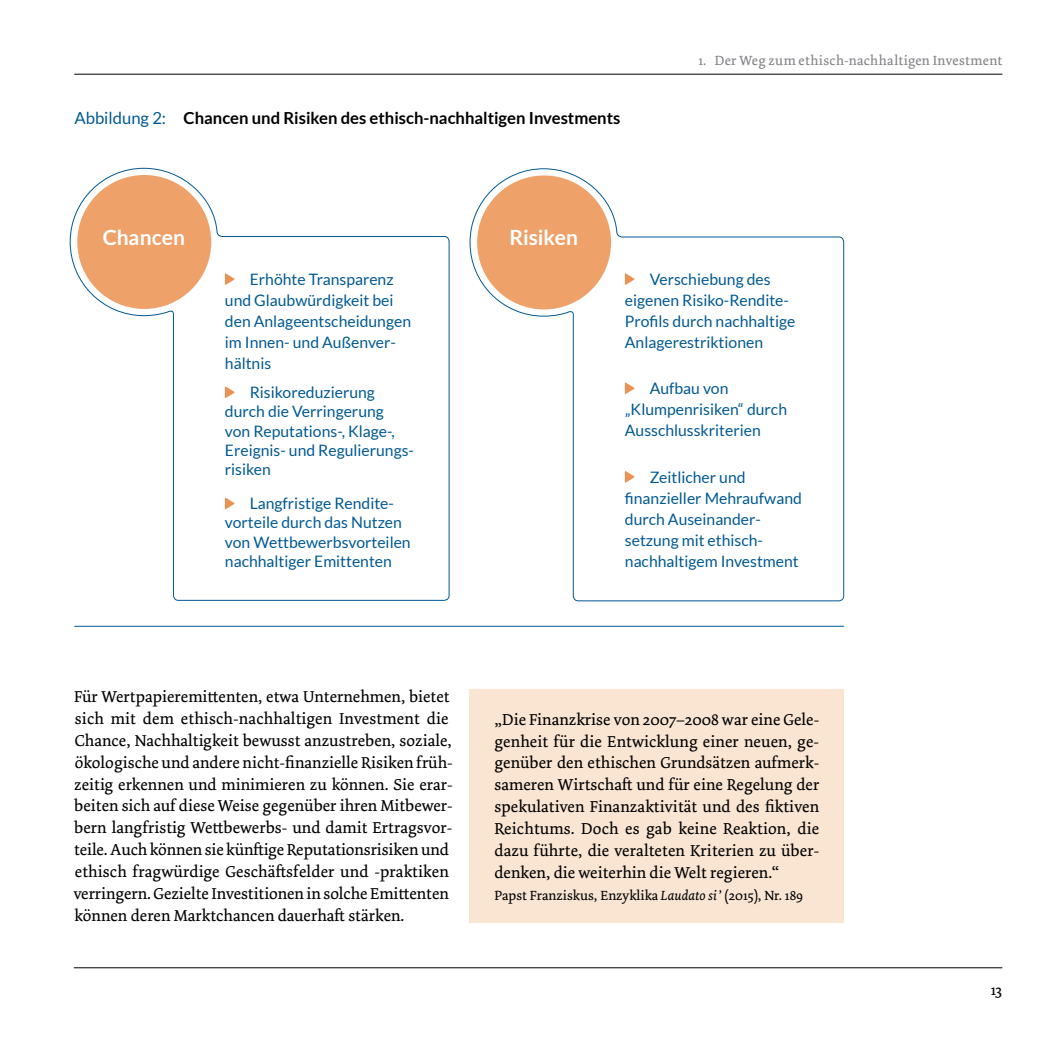
<style>
.page{position:relative;width:1042px;height:1042px;background:#fff}
.page>*{position:absolute;margin:0;border:0;box-sizing:border-box;transform-origin:0 0}
.t1{font:700 21px "Lato";color:#fff}
.t2{font:16.62px/21.9px "Dolly Pro";color:#000}
.t3{font:700 16.62px "Lato";color:#000}
.t4{font:15.75px/21.2px "Lato";color:#005993}
.t5{font:15.75px "Dolly Pro";color:#000}
.t6{font:14px "Dolly Pro";color:#000}
.t7{font:14px "Dolly Pro";letter-spacing:.02em;color:#808285}
.s1{font-weight:400;color:#005993}
.s2{font-style:italic}
.s3{font-family:"Bundes Sans";font-weight:500}
</style>
<div class="page">
<hr style="left:75px;top:74px;width:927px;height:1px;background:#000">
<hr style="left:74px;top:967px;width:928px;height:1px;background:#000">
<svg style="left:469px;top:168px;width:375px;height:434px"></svg>
<div style="left:477px;top:175px;width:134px;height:134px;background:#eea169;border-radius:50%"></div>
<svg style="left:625px;top:273px;width:9px;height:12px"></svg>
<svg style="left:625px;top:382px;width:9px;height:12px"></svg>
<svg style="left:625px;top:471px;width:9px;height:12px"></svg>
<hr style="left:75px;top:626px;width:769px;height:1px;background:#005993">
<svg style="left:69px;top:167px;width:381px;height:434px"></svg>
<div style="left:77px;top:175px;width:134px;height:134px;background:#eea169;border-radius:50%"></div>
<svg style="left:225px;top:273px;width:10px;height:12px"></svg>
<svg style="left:225px;top:386px;width:10px;height:12px"></svg>
<svg style="left:225px;top:497px;width:10px;height:12px"></svg>
<div style="left:470px;top:690px;width:374px;height:233px;background:#fae5d3"></div>
<p class="t3" style="left:74px;top:109px;width:547px"><span class="s1">Abbildung 2:</span> Chancen und Risiken des ethisch-nachhaltigen Investments</p>
<p class="t1" style="left:103px;top:225px;width:84px">Chancen</p>
<p class="t1" style="left:509px;top:226px;width:70px">Risiken</p>
<p class="t7" style="left:698px;top:51px;width:305px">1. Der Weg zum ethisch-nachhaltigen Investment</p>
<p class="t4" style="left:225px;top:269px;width:188px;text-indent:25px">Erhöhte Transparenz und Glaubwürdigkeit bei den Anlageentscheidungen im Innen- und Außenver&shy;hältnis</p>
<p class="t4" style="left:225px;top:383px;width:191px;line-height:19.2px;text-indent:25px">Risikoreduzierung durch die Verringerung<br>von Reputations-, Klage-,<br>Ereignis- und Regulierungs&shy;risiken</p>
<p class="t4" style="left:225px;top:494px;width:187px;line-height:19.2px;text-indent:25px">Langfristige Rendite&shy;vorteile durch das Nutzen von Wettbewerbsvorteilen nachhaltiger Emittenten</p>
<p class="t4" style="left:625px;top:268px;width:172px;text-indent:25px">Verschiebung des eigenen Risiko-Rendite-<br>Profils durch nachhaltige<br>Anlagerestriktionen</p>
<p class="t4" style="left:625px;top:378px;width:164px;text-indent:25px">Aufbau von „Klumpenrisiken“ durch<br>Ausschlusskriterien</p>
<p class="t4" style="left:625px;top:466px;width:178px;text-indent:25px">Zeitlicher und finanzieller Mehraufwand durch Auseinander&shy;setzung mit ethisch&shy;nachhaltigem Investment</p>
<p class="t2" style="left:74px;top:685px;width:381px">Für Wertpapieremittenten, etwa Unternehmen, bietet sich mit dem ethisch-nachhaltigen Investment die Chance, Nachhaltigkeit bewusst anzustreben, soziale, ökologische und andere nicht-finanzielle Risiken früh&shy;zeitig erkennen und minimieren zu können. Sie erar&shy;beiten sich auf diese Weise gegenüber ihren Mitbewer&shy;bern langfristig Wettbewerbs- und damit Ertragsvor&shy;teile. Auch können sie künftige Reputationsrisiken und ethisch fragwürdige Geschäftsfelder und -praktiken verringern. Gezielte Investitionen in solche Emittenten können deren Marktchancen dauerhaft stärken.</p>
<p class="t2" style="left:494px;top:708px;width:326px;text-align:justify">„Die Finanzkrise von 2007–2008 war eine Gele&shy;genheit für die Entwicklung einer neuen, ge&shy;genüber den ethischen Grundsätzen aufmerk&shy;sameren Wirtschaft und für eine Regelung der spekulativen Finanzaktivität und des fiktiven Reichtums. Doch es gab keine Reaktion, die dazu führte, die veralteten Kriterien zu über&shy;denken, die weiterhin die Welt regieren.“</p>
<p class="t6" style="left:494px;top:887px;width:310px">Papst Franziskus, Enzyklika <span class="s2">Laudato si</span><span class="s3">’</span> (2015), Nr. 189</p>
<p class="t5" style="left:990px;top:980px;width:13px">13</p>
</div>
